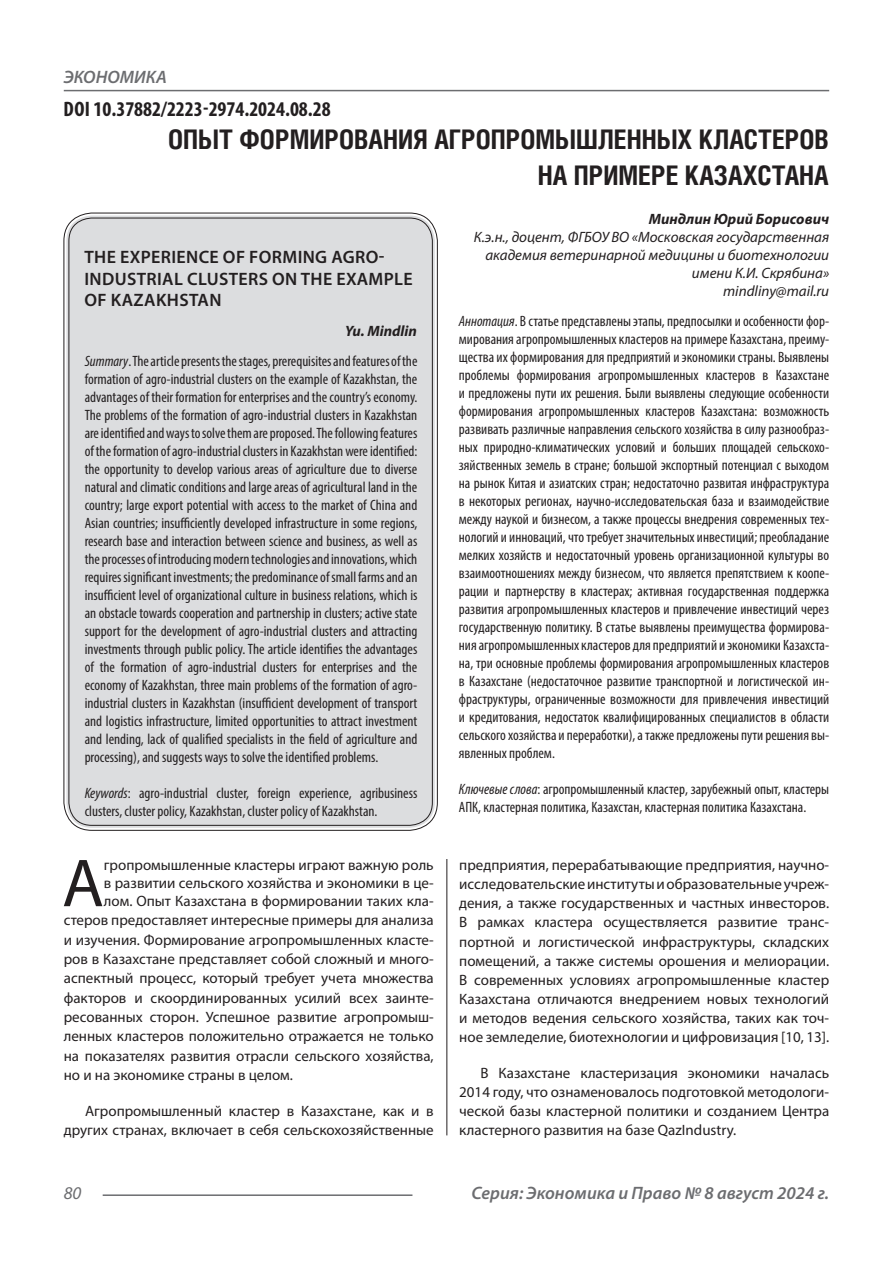
<style>
.page{position:relative;width:893px;height:1263px;background:#fff}
.page>*{position:absolute;margin:0;border:0;box-sizing:border-box;transform-origin:0 0}
.Статья_текст_первый{font:68.4px "Myriad Pro";color:#231f20}
.Статья_название{font:700 27px/36px "Helios Cond C";color:#231f20;text-align:right}
.ДОИ{font:700 condensed 21px "Myriad Pro";color:#231f20}
.Статья_название_англ{font:600 18px/21.6px "Myriad Pro";letter-spacing:.02em;color:#231f20}
.t1{font:italic 600 18px "Myriad Pro";color:#6c6d70}
.t2{font:italic 18px "Myriad Pro";color:#6c6d70}
.Статья_аннотация_тек{font:condensed 15px/18px "Myriad Pro";color:#231f20;text-align:justify}
.Статья_аннотация_анг{font:condensed 15px/18px "Myriad Pro";color:#231f20;text-align:justify}
.Статья_текст{font:15px/19px "Myriad Pro";color:#231f20;text-align:justify}
.Статья_текст_первый-2{font:15px "Myriad Pro";color:#231f20}
.Статья_автор_инфо{font:italic 15px/18px "Myriad Pro";color:#231f20;text-align:right}
.Статья_автор_инфо-2{font:italic 700 15px "Myriad Pro";color:#231f20}
.Статья_автор_англ{font:italic 700 15px "Myriad Pro";color:#231f20}
.s1{font-style:italic}
</style>
<div class="page">
<hr style="left:446px;top:128px;width:1px;height:1007px;background:#231f20">
<hr style="left:103px;top:1194px;width:309px;height:2px;background:#6c6d70">
<hr style="left:64px;top:90px;width:765px;height:1px;background:#6c6d70">
<div style="left:442px;top:128px;width:10px;height:731px;background:#fff"></div>
<div style="left:66px;top:216px;width:369px;height:612px;background:#dcdddf;border-radius:26px"></div>
<p class="t1" style="left:64px;top:66px;width:105px">ЭКОНОМИКА</p>
<p class="ДОИ" style="left:64px;top:96px;width:269px">DOI 10.37882/2223-2974.2024.08.28</p>
<p class="Статья_название" style="left:168px;top:121px;width:662px">ОПЫТ ФОРМИРОВАНИЯ АГРОПРОМЫШЛЕННЫХ КЛАСТЕРОВ<br>НА ПРИМЕРЕ КАЗАХСТАНА</p>
<p class="Статья_автор_инфо-2" style="left:649px;top:209px;width:182px">Миндлин Юрий Борисович</p>
<p class="Статья_автор_инфо" style="left:474px;top:227px;width:357px">К.э.н., доцент, ФГБОУ ВО «Московская государственная академия ветеринарной медицины и биотехнологии имени К.И. Скрябина»</p>
<p class="Статья_автор_инфо" style="left:723px;top:281px;width:108px">mindliny@mail.ru</p>
<p class="Статья_аннотация_тек" style="left:459px;top:312px;width:372px"><span class="s1">Аннотация</span>. В статье представлены этапы, предпосылки и особенности фор&shy;мирования агропромышленных кластеров на примере Казахстана, преиму&shy;щества их формирования для предприятий и экономики страны. Выявлены проблемы формирования агропромышленных кластеров в Казахстане и предложены пути их решения. Были выявлены следующие особенности формирования агропромышленных кластеров Казахстана: возможность развивать различные направления сельского хозяйства в силу разнообраз&shy;ных природно-климатических условий и больших площадей сельскохо&shy;зяйственных земель в стране; большой экспортный потенциал с выходом на рынок Китая и азиатских стран; недостаточно развитая инфраструктура в некоторых регионах, научно-исследовательская база и взаимодействие между наукой и бизнесом, а также процессы внедрения современных тех&shy;нологий и инноваций, что требует значительных инвестиций; преобладание мелких хозяйств и недостаточный уровень организационной культуры во взаимоотношениях между бизнесом, что является препятствием к коопе&shy;рации и партнерству в кластерах; активная государственная поддержка развития агропромышленных кластеров и привлечение инвестиций через государственную политику. В статье выявлены преимущества формирова&shy;ния агропромышленных кластеров для предприятий и экономики Казахста&shy;на, три основные проблемы формирования агропромышленных кластеров в Казахстане (недостаточное развитие транспортной и логистической ин&shy;фраструктуры, ограниченные возможности для привлечения инвестиций и кредитования, недостаток квалифицированных специалистов в области сельского хозяйства и переработки), а также предложены пути решения вы&shy;явленных проблем.</p>
<p class="Статья_аннотация_тек" style="left:459px;top:780px;width:372px"><span class="s1">Ключевые слова</span>: агропромышленный кластер, зарубежный опыт, кластеры<br>АПК, кластерная политика, Казахстан, кластерная политика Казахстана.</p>
<p class="Статья_название_англ" style="left:84px;top:246px;width:330px">THE EXPERIENCE OF FORMING AGRO-<br>INDUSTRIAL CLUSTERS ON THE EXAMPLE<br>OF KAZAKHSTAN</p>
<p class="Статья_автор_англ" style="left:345px;top:321px;width:73px">Yu. Mindlin</p>
<p class="Статья_аннотация_анг" style="left:85px;top:352px;width:334px"><span class="s1">Summary</span>. The article presents the stages, prerequisites and features of the formation of agro-industrial clusters on the example of Kazakhstan, the advantages of their formation for enterprises and the country’s economy.<br>The problems of the formation of agro-industrial clusters in Kazakhstan are identified and ways to solve them are proposed. The following features of the formation of agro-industrial clusters in Kazakhstan were identified: the opportunity to develop various areas of agriculture due to diverse natural and climatic conditions and large areas of agricultural land in the country; large export potential with access to the market of China and Asian countries; insufficiently developed infrastructure in some regions, research base and interaction between science and business, as well as the processes of introducing modern technologies and innovations, which requires significant investments; the predominance of small farms and an insufficient level of organizational culture in business relations, which is an obstacle towards cooperation and partnership in clusters; active state support for the development of agro-industrial clusters and attracting investments through public policy. The article identifies the advantages of the formation of agro-industrial clusters for enterprises and the economy of Kazakhstan, three main problems of the formation of agro&shy;industrial clusters in Kazakhstan (insufficient development of transport and logistics infrastructure, limited opportunities to attract investment and lending, lack of qualified specialists in the field of agriculture and processing), and suggests ways to solve the identified problems.</p>
<p class="Статья_аннотация_анг" style="left:85px;top:784px;width:334px"><span class="s1">Keywords</span>: agro-industrial cluster, foreign experience, agribusiness clusters, cluster policy, Kazakhstan, cluster policy of Kazakhstan.</p>
<p class="Статья_текст_первый" style="left:62px;top:841px;width:43px">А</p>
<p class="Статья_текст_первый-2" style="left:104px;top:856px;width:331px">гропромышленные кластеры играют важную роль</p>
<p class="Статья_текст_первый-2" style="left:104px;top:874px;width:331px">в развитии сельского хозяйства и экономики в це-</p>
<p class="Статья_текст_первый-2" style="left:104px;top:892px;width:331px">лом. Опыт Казахстана в формировании таких кла-</p>
<p class="Статья_текст_первый-2" style="left:64px;top:911px;width:371px">стеров предоставляет интересные примеры для анализа</p>
<p class="Статья_текст_первый-2" style="left:64px;top:930px;width:371px">и изучения. Формирование агропромышленных класте-</p>
<p class="Статья_текст_первый-2" style="left:64px;top:950px;width:371px">ров в Казахстане представляет собой сложный и много-</p>
<p class="Статья_текст_первый-2" style="left:64px;top:969px;width:371px">аспектный процесс, который требует учета множества</p>
<p class="Статья_текст_первый-2" style="left:64px;top:988px;width:371px">факторов и скоординированных усилий всех заинте-</p>
<p class="Статья_текст_первый-2" style="left:64px;top:1008px;width:371px">ресованных сторон. Успешное развитие агропромыш-</p>
<p class="Статья_текст_первый-2" style="left:64px;top:1027px;width:371px">ленных кластеров положительно отражается не только</p>
<p class="Статья_текст_первый-2" style="left:64px;top:1046px;width:371px">на показателях развития отрасли сельского хозяйства,</p>
<p class="Статья_текст_первый-2" style="left:64px;top:1065px;width:229px">но и на экономике страны в целом.</p>
<p class="Статья_текст" style="left:64px;top:1101px;width:371px;text-align:right">Агропромышленный кластер в Казахстане, как и в других странах, включает в себя сельскохозяйственные</p>
<p class="Статья_текст" style="left:459px;top:855px;width:371px">предприятия, перерабатывающие предприятия, научно&shy;исследовательские институты и образовательные учреж&shy;дения, а также государственных и частных инвесторов.<br>В рамках кластера осуществляется развитие транс&shy;портной и логистической инфраструктуры, складских помещений, а также системы орошения и мелиорации.<br>В современных условиях агропромышленные кластер Казахстана отличаются внедрением новых технологий и методов ведения сельского хозяйства, таких как точ&shy;ное земледелие, биотехнологии и цифровизация [10, 13].</p>
<p class="Статья_текст" style="left:459px;top:1063px;width:371px;text-indent:21px">В Казахстане кластеризация экономики началась 2014 году, что ознаменовалось подготовкой методологи&shy;ческой базы кластерной политики и созданием Центра кластерного развития на базе QazIndustry.</p>
<p class="t2" style="left:64px;top:1182px;width:19px">80</p>
<p class="t1" style="left:471px;top:1182px;width:359px">Серия: Экономика и Право № 8 август 2024 г.</p>
</div>
